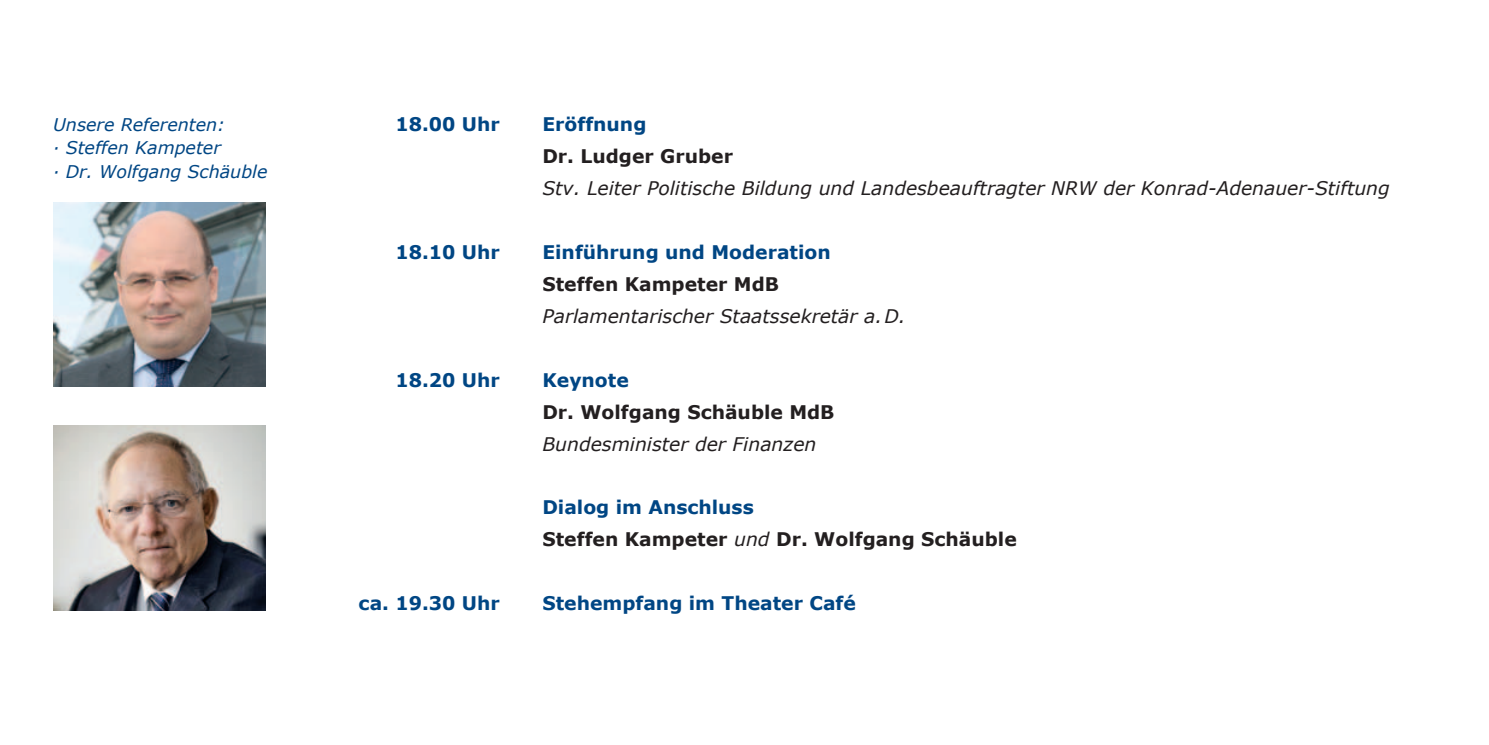
<style>
.page{position:relative;width:1489px;height:745px;background:#fff}
.page>*{position:absolute;margin:0;border:0;box-sizing:border-box;transform-origin:0 0}
.t1{font:italic 18.75px "Verdana";color:#231f20}
.t2{font:700 18.75px/32px "Verdana";color:#231f20}
.t3{font:700 18.75px "Verdana";color:#004684}
.t4{font:italic 17.5px/23px "Verdana";color:#004684}
.s1{color:#004684}
.s2{font-weight:400;font-style:italic}
</style>
<div class="page">
<img style="left:53px;top:202px;width:213px;height:184px">
<img style="left:53px;top:425px;width:213px;height:184px">
<p class="t4" style="left:53px;top:113px;width:216px">Unsere Referenten:<br>· Steffen Kampeter<br>· Dr. Wolfgang Schäuble</p>
<p class="t3" style="left:395px;top:112px;width:106px">18.00 Uhr</p>
<p class="t3" style="left:542px;top:112px;width:105px">E röffnung</p>
<p class="t2" style="left:542px;top:140px;width:192px">Dr. Ludger Gruber</p>
<p class="t1" style="left:542px;top:176px;width:848px">Stv. Leiter Politische Bildung und Landesbeauftragter NRW der Konrad-Adenauer-Stiftung</p>
<p class="t3" style="left:395px;top:240px;width:106px">18.10 Uhr</p>
<p class="t3" style="left:542px;top:240px;width:290px">Einführung und Moderation</p>
<p class="t2" style="left:542px;top:267px;width:238px">Steffen Kampeter MdB</p>
<p class="t1" style="left:542px;top:304px;width:365px">Parlamentarischer Staatssekretär a.D.</p>
<p class="t3" style="left:395px;top:368px;width:106px">18.20 Uhr</p>
<p class="t3" style="left:542px;top:368px;width:88px">Keynote</p>
<p class="t2" style="left:542px;top:395px;width:294px">Dr. Wolfgang Schäuble MdB</p>
<p class="t1" style="left:542px;top:431px;width:275px">Bundesminister der Finanzen</p>
<p class="t2" style="left:542px;top:490px;width:476px"><span class="s1">Dialog im Anschluss<br></span>Steffen Kampeter <span class="s2">und</span> Dr. Wolfgang Schäuble</p>
<p class="t3" style="left:358px;top:591px;width:143px">ca. 19.30 Uhr</p>
<p class="t3" style="left:542px;top:591px;width:315px">Stehempfang im Theater Café</p>
</div>
